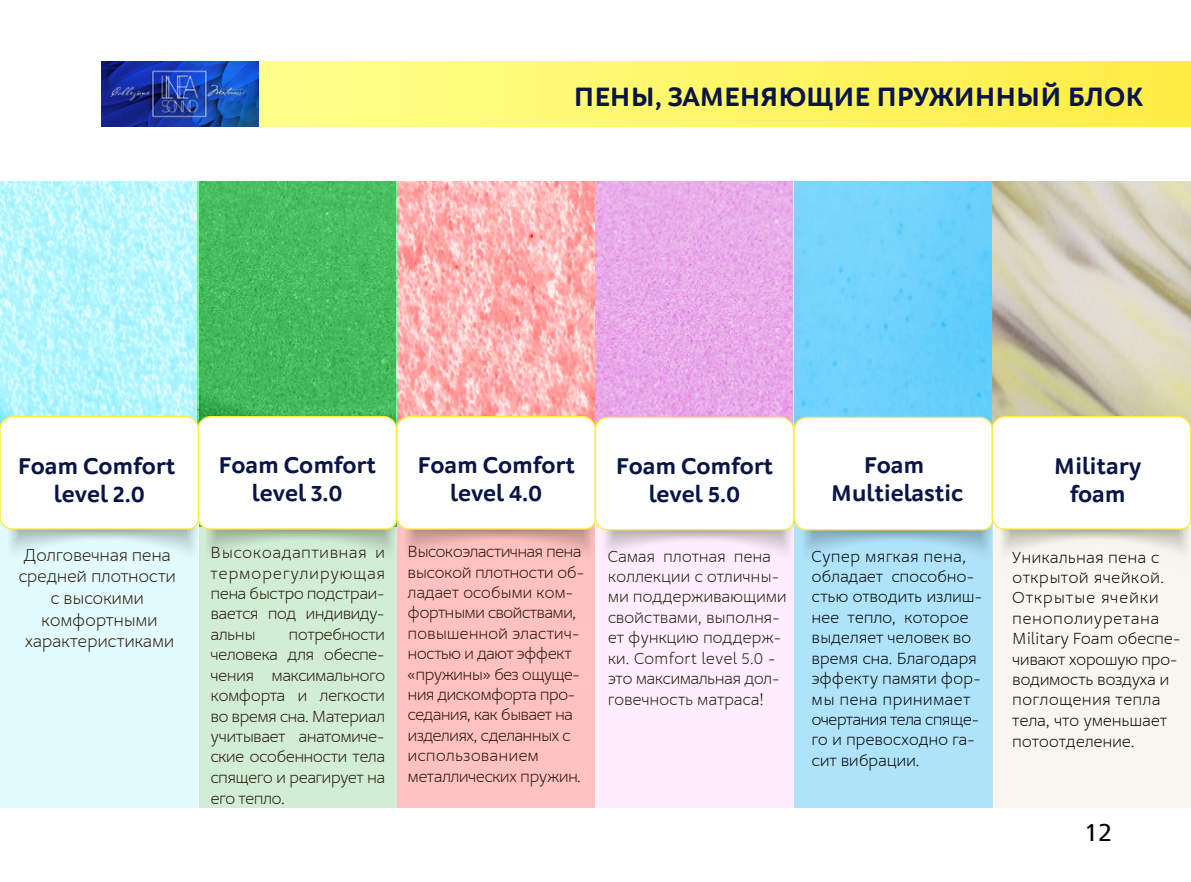
<style>
.page{position:relative;width:1191px;height:882px;background:#fff}
.page>*{position:absolute;margin:0;border:0;box-sizing:border-box;transform-origin:0 0}
.t1{font:700 28px "M.Video";color:#091548}
.t2{font:700 24px/28px "M.Video";color:#091548;text-align:center}
.t3{font:24px "Neue Frutiger World";color:#000}
.t4{font:300 18px/21.6px "M.Video";letter-spacing:.005em;color:#231300;text-align:center}
.t5{font:300 17px/20.4px "M.Video";letter-spacing:-.01em;color:#231300;text-align:justify}
.t6{font:300 17px/20.4px "M.Video";letter-spacing:.01em;color:#000}
.t7{font:300 17px/20.6px "M.Video";letter-spacing:.03em;color:#000}
.t8{font:300 17px/20.4px "M.Video";letter-spacing:.01em;color:#231300}
.s1{font-size:18px}
.s2{font-size:18px;color:#231300}
</style>
<div class="page">
<svg style="left:0;top:181px;width:198px;height:234px"></svg>
<div style="left:198px;top:181px;width:199px;height:626px;background:#42b75a"></div>
<svg style="left:595px;top:181px;width:198px;height:234px;fill:#e9abe9"></svg>
<svg style="left:397px;top:181px;width:198px;height:234px"></svg>
<div style="left:793px;top:181px;width:199px;height:626px;background:linear-gradient(to right,#79d6fb,#63cefb)"></div>
<img style="left:992px;top:181px;width:199px;height:234px">
<div style="left:258px;top:61px;width:933px;height:65px;background:linear-gradient(to right,#ffff8c,#ffec44)"></div>
<div style="left:0;top:487px;width:198px;height:320px;background:#e2fbff"></div>
<div style="left:198px;top:527px;width:199px;height:280px;background:#d1edd6"></div>
<div style="left:397px;top:523px;width:198px;height:292px;background:#ffc1c1"></div>
<div style="left:595px;top:527px;width:198px;height:280px;background:#fef"></div>
<div style="left:992px;top:527px;width:198px;height:280px;background:#f8f7ef"></div>
<div style="left:794px;top:523px;width:198px;height:284px;background:#afe3fa"></div>
<img style="left:102px;top:61px;width:156px;height:65px">
<svg style="left:0;top:415px;width:1191px;height:166px"></svg>
<h1 class="t1" style="left:574px;top:82px;width:570px">ПЕНЫ, ЗАМЕНЯЮЩИЕ ПРУЖИННЫЙ БЛОК</h1>
<h2 class="t2" style="left:18px;top:453px;width:159px">Foam Comfort level 2.0</h2>
<h2 class="t2" style="left:219px;top:451px;width:159px">Foam Comfort level 3.0</h2>
<h2 class="t2" style="left:417px;top:451px;width:159px">Foam Comfort level 4.0</h2>
<h2 class="t2" style="left:616px;top:452px;width:159px">Foam Comfort level 5.0</h2>
<h2 class="t2" style="left:830px;top:451px;width:133px">Foam<br>Multielastic</h2>
<h2 class="t2" style="left:1053px;top:453px;width:88px">Military foam</h2>
<p class="t4" style="left:18px;top:545px;width:159px">Долговечная пена средней плотности с высокими комфортными характеристиками</p>
<p class="t5" style="left:211px;top:543px;width:176px">Высокоадаптивная и терморегулирующая пена быстро подстраи&shy;вается под индивиду&shy;альны</p>
<p class="t5" style="left:211px;top:625px;width:176px;text-indent:78px">потребности человека для обеспе&shy;чения максимального комфорта и легкости во время сна. Материал учитывает анатомиче&shy;ские особенности тела спящего и реагирует на его тепло<span class="s1">.</span></p>
<p class="t5" style="left:407px;top:542px;width:178px;text-align:left">Высокоэластичная пена высокой плотности об&shy;ладает особыми ком&shy;фортными свойствами, повышенной эластич&shy;ностью и дают эффект «пружины» без ощуще&shy;ния дискомфорта про&shy;седания, как бывает на изделиях, сделанных с использованием металлических пружин.</p>
<p class="t8" style="left:608px;top:547px;width:180px">Самая плотная пена коллекции с отличны&shy;ми поддерживающими свойствами, выполня&shy;ет функцию поддерж&shy;ки. Comfort level 5.0 - это максимальная дол&shy;говечность матраса!</p>
<p class="t6" style="left:811px;top:547px;width:173px">Супер мягкая пена, обладает способно&shy;стью отводить излиш&shy;нее тепло, которое выделяет человек во время сна. Благодаря эффекту памяти фор&shy;мы пена принимает очертания тела спяще&shy;го и превосходно га&shy;сит вибрации.</p>
<p class="t7" style="left:1012px;top:547px;width:170px">Уникальная пена с открытой ячейкой.<br>Открытые ячейки пенополиуретана<br>Military Foam обеспе&shy;чивают хорошую про&shy;водимость воздуха и поглощения тепла тела, что уменьшает потоотделение<span class="s2">.</span></p>
<h2 class="t3" style="left:1084px;top:814px;width:29px">12</h2>
</div>
